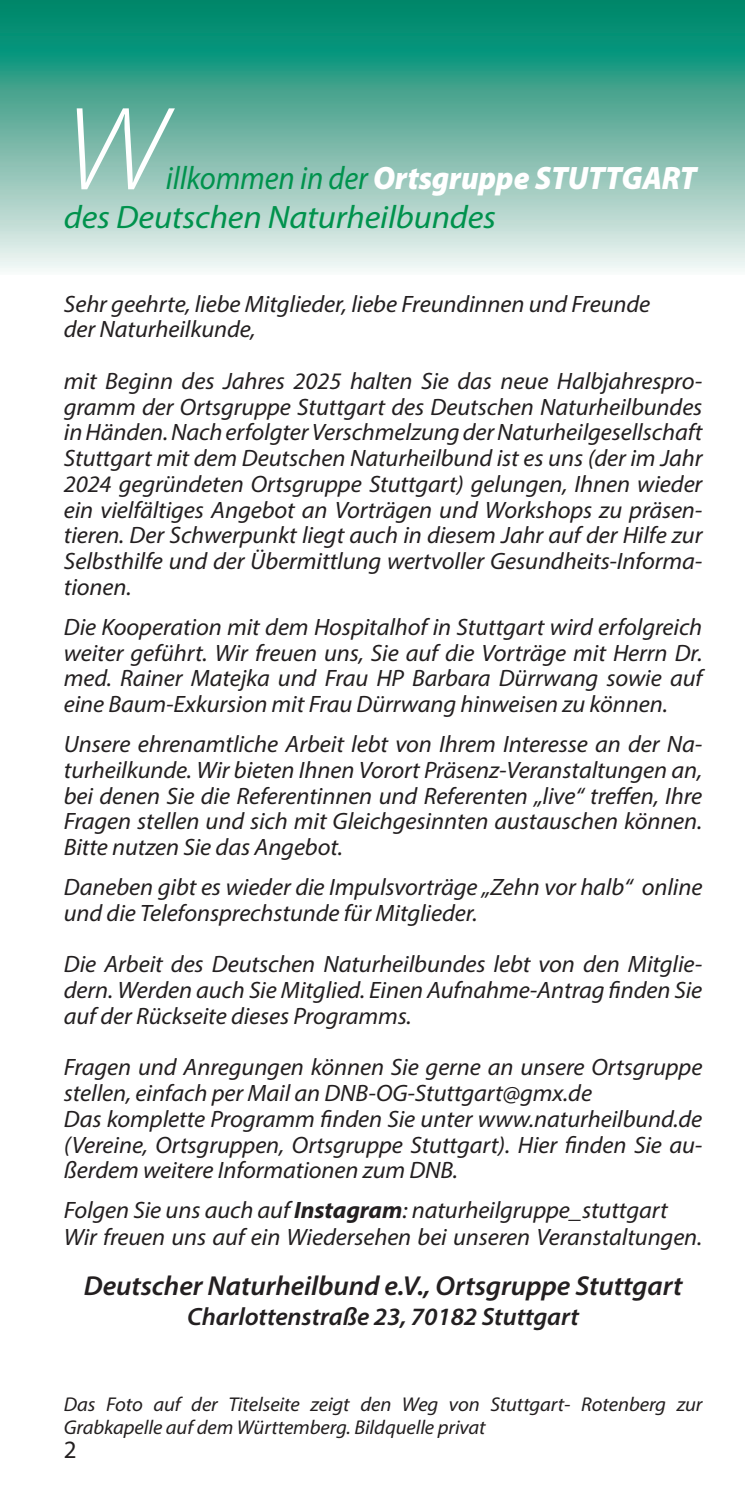
<style>
.page{position:relative;width:745px;height:1489px;background:#fff}
.page>*{position:absolute;margin:0;border:0;box-sizing:border-box;transform-origin:0 0}
.t1{font:italic 300 120px "Myriad Pro";color:#fff;scale:1.06 1}
.t2{font:italic 32.5px/39px "Myriad Pro";letter-spacing:-.005em;color:#00924d;scale:.94 1}
.t3{font:italic 600 27.5px "Myriad Pro";letter-spacing:-.005em;color:#231f20}
.t4{font:italic 600 25px "Myriad Pro";letter-spacing:-.005em;color:#231f20}
.t5{font:25px "Myriad Pro";color:#231f20}
.t6{font:italic 23.75px/25.8px "Myriad Pro";letter-spacing:-.005em;color:#231f20}
.t7{font:italic 20px/23.8px "Myriad Pro";letter-spacing:-.005em;color:#231f20}
.s1{font-weight:900;color:#fff}
.s2{font-weight:700}
</style>
<div class="page">
<svg style="left:0;top:0;width:744px;height:271px;background:#6db8a7"></svg>
<h1 class="t1" style="left:64px;top:77px;width:98px">W</h1>
<h2 class="t2" style="left:64px;top:158px;width:674px;text-indent:102px">illkommen in der <span class="s1">Ortsgruppe STUTTGART </span>des Deutschen Naturheilbundes</h2>
<p class="t6" style="left:64px;top:290px;width:587px">Sehr geehrte, liebe Mitglieder, liebe Freundinnen und Freunde der Naturheilkunde,</p>
<p class="t6" style="left:64px;top:367px;width:639px;text-align:justify">mit Beginn des Jahres 2025 halten Sie das neue Halbjahrespro&shy;gramm der Ortsgruppe Stuttgart des Deutschen Naturheilbundes in Händen. Nach erfolgter Verschmelzung der Naturheilgesellschaft Stuttgart mit dem Deutschen Naturheilbund ist es uns (der im Jahr 2024 gegründeten Ortsgruppe Stuttgart) gelungen, Ihnen wieder ein vielfältiges Angebot an Vorträgen und Workshops zu präsen&shy;tieren. Der Schwerpunkt liegt auch in diesem Jahr auf der Hilfe zur Selbsthilfe und der Übermittlung wertvoller Gesundheits-Informa&shy;tionen.</p>
<p class="t6" style="left:64px;top:613px;width:639px;text-align:justify">Die Kooperation mit dem Hospitalhof in Stuttgart wird erfolgreich weiter geführt. Wir freuen uns, Sie auf die Vorträge mit Herrn Dr. med. Rainer Matejka und Frau HP Barbara Dürrwang sowie auf eine Baum-Exkursion mit Frau Dürrwang hinweisen zu können.</p>
<p class="t6" style="left:64px;top:731px;width:639px;text-align:justify">Unsere ehrenamtliche Arbeit lebt von Ihrem Interesse an der Na&shy;turheilkunde. Wir bieten Ihnen Vorort Präsenz-Veranstaltungen an, bei denen Sie die Referentinnen und Referenten „live“ treffen, Ihre Fragen stellen und sich mit Gleichgesinnten austauschen können.<br>Bitte nutzen Sie das Angebot.</p>
<p class="t6" style="left:64px;top:873px;width:639px">Daneben gibt es wieder die Impulsvorträge „Zehn vor halb“ online und die Telefonsprechstunde für Mitglieder.</p>
<p class="t6" style="left:64px;top:951px;width:639px;text-align:justify">Die Arbeit des Deutschen Naturheilbundes lebt von den Mitglie&shy;dern. Werden auch Sie Mitglied. Einen Aufnahme-Antrag finden Sie auf der Rückseite dieses Programms.</p>
<p class="t6" style="left:64px;top:1054px;width:639px">Fragen und Anregungen können Sie gerne an unsere Ortsgruppe stellen, einfach per Mail an DNB-OG-Stuttgart@gmx.de<br>Das komplette Programm finden Sie unter www.naturheilbund.de (Vereine, Ortsgruppen, Ortsgruppe Stuttgart). Hier finden Sie au&shy;ßerdem weitere Informationen zum DNB.</p>
<p class="t6" style="left:64px;top:1196px;width:639px">Folgen Sie uns auch auf <span class="s2">Instagram</span>: naturheilgruppe_stuttgart<br>Wir freuen uns auf ein Wiedersehen bei unseren Veranstaltungen.</p>
<p class="t3" style="left:84px;top:1268px;width:600px">Deutscher Naturheilbund e.V., Ortsgruppe Stuttgart</p>
<p class="t4" style="left:187px;top:1300px;width:393px">Charlottenstraße 23, 70182 Stuttgart</p>
<p class="t7" style="left:64px;top:1391px;width:639px">Das Foto auf der Titelseite zeigt den Weg von Stuttgart- Rotenberg zur<br>Grabkapelle auf dem Württemberg. Bildquelle privat</p>
<p class="t5" style="left:64px;top:1434px;width:14px">2</p>
</div>
